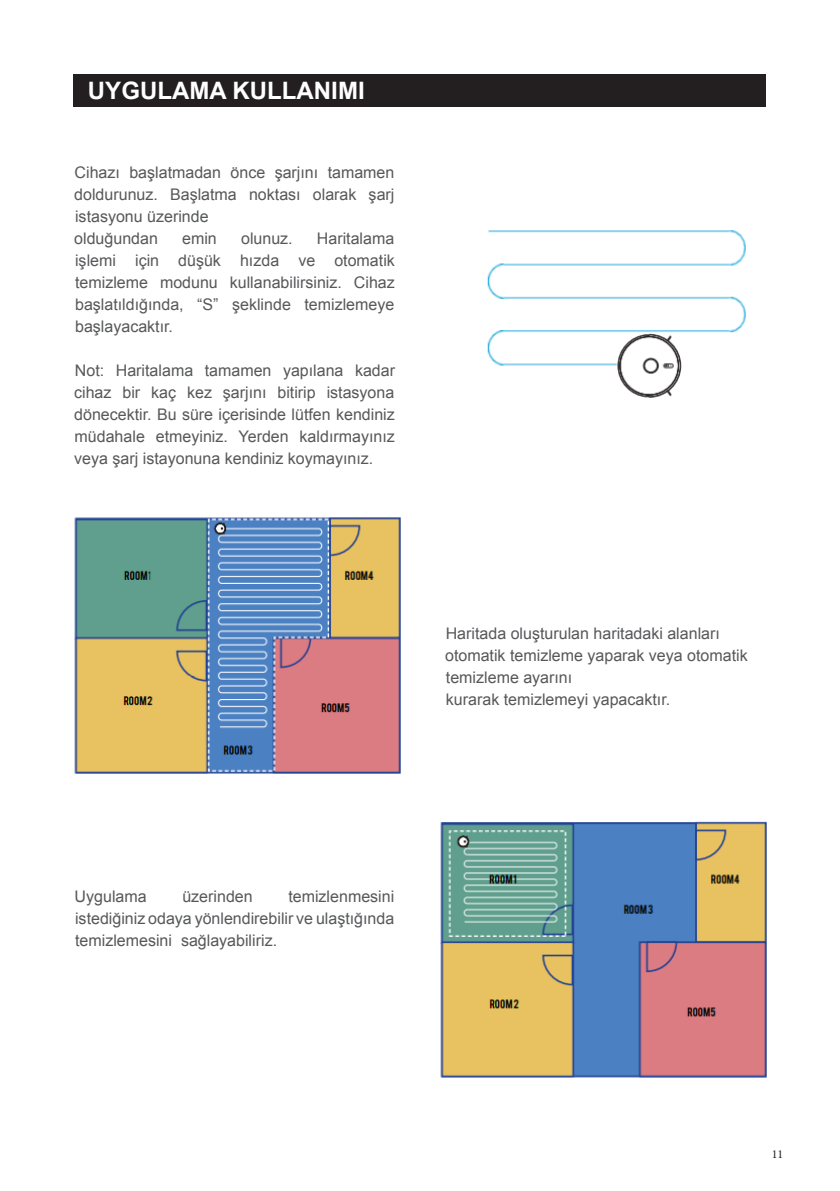
<style>
.page{position:relative;width:840px;height:1191px;background:#fff}
.page>*{position:absolute;margin:0;border:0;box-sizing:border-box;transform-origin:0 0}
.t1{font:700 24px "Arial";color:#fff}
.t2{font:16px/22px "Arial";color:#57585a;text-align:justify}
.t3{font:12px "Minion Pro";color:#231f20}
</style>
<div class="page">
<div style="left:74px;top:74px;width:691px;height:33px;background:#231f20"></div>
<img style="left:487px;top:230px;width:259px;height:168px">
<img style="left:440px;top:821px;width:327px;height:257px">
<img style="left:74px;top:517px;width:327px;height:257px">
<p class="t1" style="left:88px;top:74px;width:278px">UYGULAMA KULLANIMI</p>
<p class="t2" style="left:74px;top:161px;width:321px">Cihazı başlatmadan önce şarjını tamamen doldurunuz. Başlatma noktası olarak şarj istasyonu üzerinde</p>
<p class="t2" style="left:74px;top:227px;width:85px">olduğundan</p>
<p class="t2" style="left:182px;top:227px;width:36px">emin</p>
<p class="t2" style="left:241px;top:227px;width:53px">olunuz.</p>
<p class="t2" style="left:75px;top:227px;width:321px;text-indent:242px">Haritalama işlemi için düşük hızda ve otomatik temizleme modunu kullanabilirsiniz. Cihaz başlatıldığında, “S” şeklinde temizlemeye başlayacaktır.</p>
<p class="t2" style="left:74px;top:359px;width:322px">Not: Haritalama tamamen yapılana kadar cihaz bir kaç kez şarjını bitirip istasyona dönecektir. Bu süre içerisinde lütfen kendiniz müdahale etmeyiniz. Yerden kaldırmayınız veya şarj istayonuna kendiniz koymayınız.</p>
<p class="t2" style="left:445px;top:622px;width:304px;text-align:left">Haritada oluşturulan haritadaki alanları otomatik temizleme yaparak veya otomatik temizleme ayarını</p>
<p class="t2" style="left:445px;top:688px;width:226px">kurarak temizlemeyi yapacaktır.</p>
<p class="t2" style="left:75px;top:885px;width:74px">Uygulama</p>
<p class="t2" style="left:182px;top:885px;width:72px">üzerinden</p>
<p class="t2" style="left:75px;top:885px;width:320px;text-indent:213px">temizlenmesini istediğiniz odaya yönlendirebilir ve ulaştığında temizlemesini sağlayabiliriz.</p>
<p class="t3" style="left:771px;top:1145px;width:13px">11</p>
</div>
